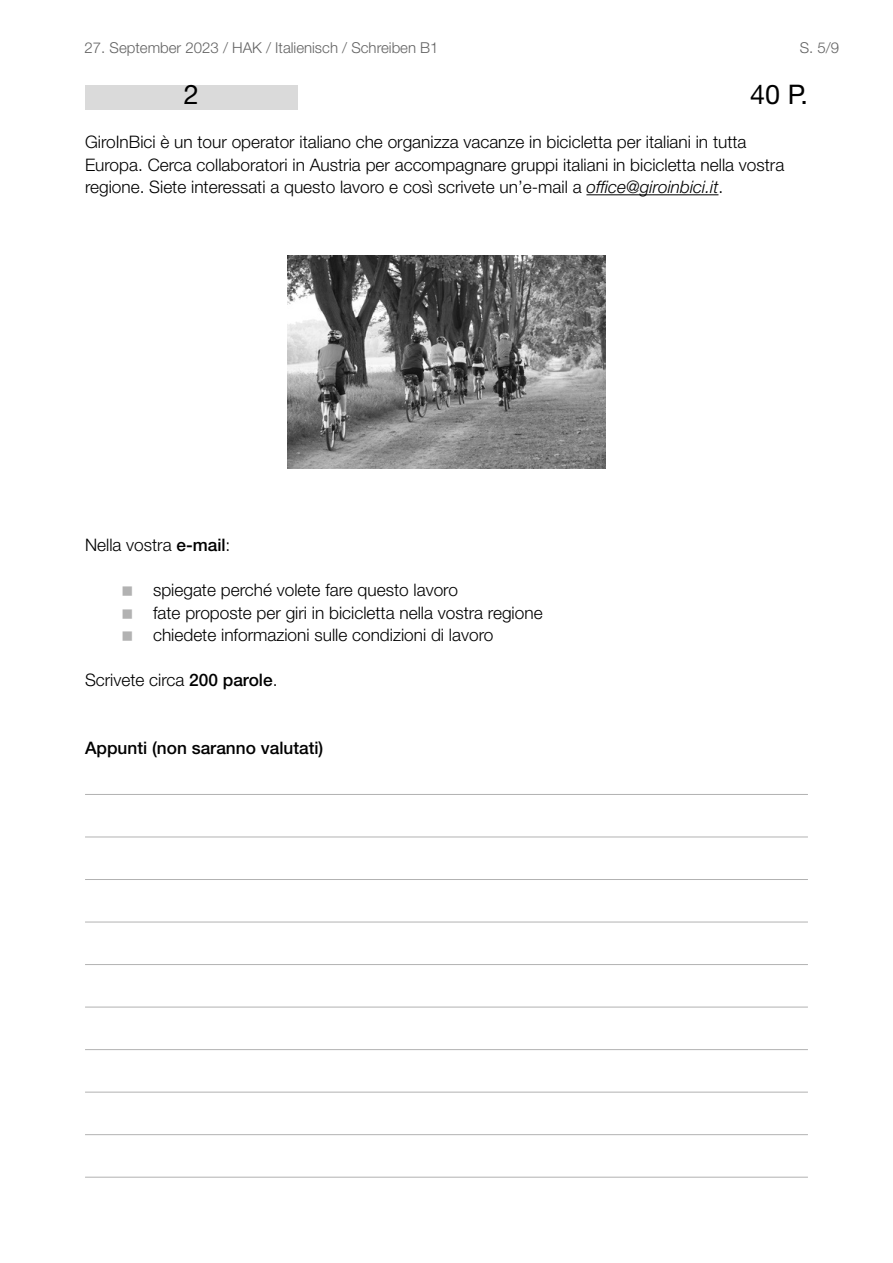
<style>
.page{position:relative;width:893px;height:1263px;background:#fff}
.page>*{position:absolute;margin:0;border:0;box-sizing:border-box;transform-origin:0 0}
.t1{font:27px "Helvetica Neue LT Pro";color:#000}
.t2{font:300 17.25px/22.5px "Helvetica Neue LT Pro";color:#000}
.t3{font:500 17.25px "Helvetica Neue LT Pro";color:#000}
.t4{font:300 15px "Helvetica Neue LT Std";color:#636363}
.s1{font-style:italic}
.s2{font-weight:500}
</style>
<div class="page">
<div style="left:85px;top:85px;width:213px;height:24px;background:#dadada"></div>
<hr style="left:586px;top:194px;width:132px;height:1px;background:#000">
<hr style="left:85px;top:794px;width:723px;height:1px;background:#b2b2b2">
<hr style="left:85px;top:837px;width:723px;height:1px;background:#b2b2b2">
<hr style="left:85px;top:879px;width:723px;height:1px;background:#b2b2b2">
<hr style="left:85px;top:922px;width:723px;height:1px;background:#b2b2b2">
<hr style="left:85px;top:964px;width:723px;height:1px;background:#b2b2b2">
<hr style="left:85px;top:1007px;width:723px;height:1px;background:#b2b2b2">
<hr style="left:85px;top:1049px;width:723px;height:1px;background:#b2b2b2">
<hr style="left:85px;top:1092px;width:723px;height:1px;background:#b2b2b2">
<hr style="left:85px;top:1134px;width:723px;height:1px;background:#b2b2b2">
<hr style="left:85px;top:1177px;width:723px;height:1px;background:#b2b2b2">
<img style="left:287px;top:256px;width:319px;height:212px">
<p class="t4" style="left:85px;top:39px;width:356px">27. September 2023 / HAK / Italienisch / Schreiben B1</p>
<p class="t4" style="left:800px;top:39px;width:41px">S. 5/9</p>
<h1 class="t1" style="left:184px;top:78px;width:17px">2</h1>
<h1 class="t1" style="left:750px;top:78px;width:59px">40 P.</h1>
<p class="t2" style="left:85px;top:130px;width:701px">GiroInBici è un tour operator italiano che organizza vacanze in bicicletta per italiani in tutta<br>Europa. Cerca collaboratori in Austria per accompagnare gruppi italiani in bicicletta nella vostra regione. Siete interessati a questo lavoro e così scrivete un’e-mail a <span class="s1">office@giroinbici.it</span>.</p>
<p class="t2" style="left:85px;top:533px;width:147px">Nella vostra <span class="s2">e-mail</span>:</p>
<p class="t2" style="left:153px;top:578px;width:391px">spiegate perché volete fare questo lavoro<br>fate proposte per giri in bicicletta nella vostra regione chiedete informazioni sulle condizioni di lavoro</p>
<p class="t2" style="left:85px;top:668px;width:194px">Scrivete circa <span class="s2">200 parole</span>.</p>
<p class="t3" style="left:85px;top:737px;width:240px">Appunti (non saranno valutati)</p>
</div>
